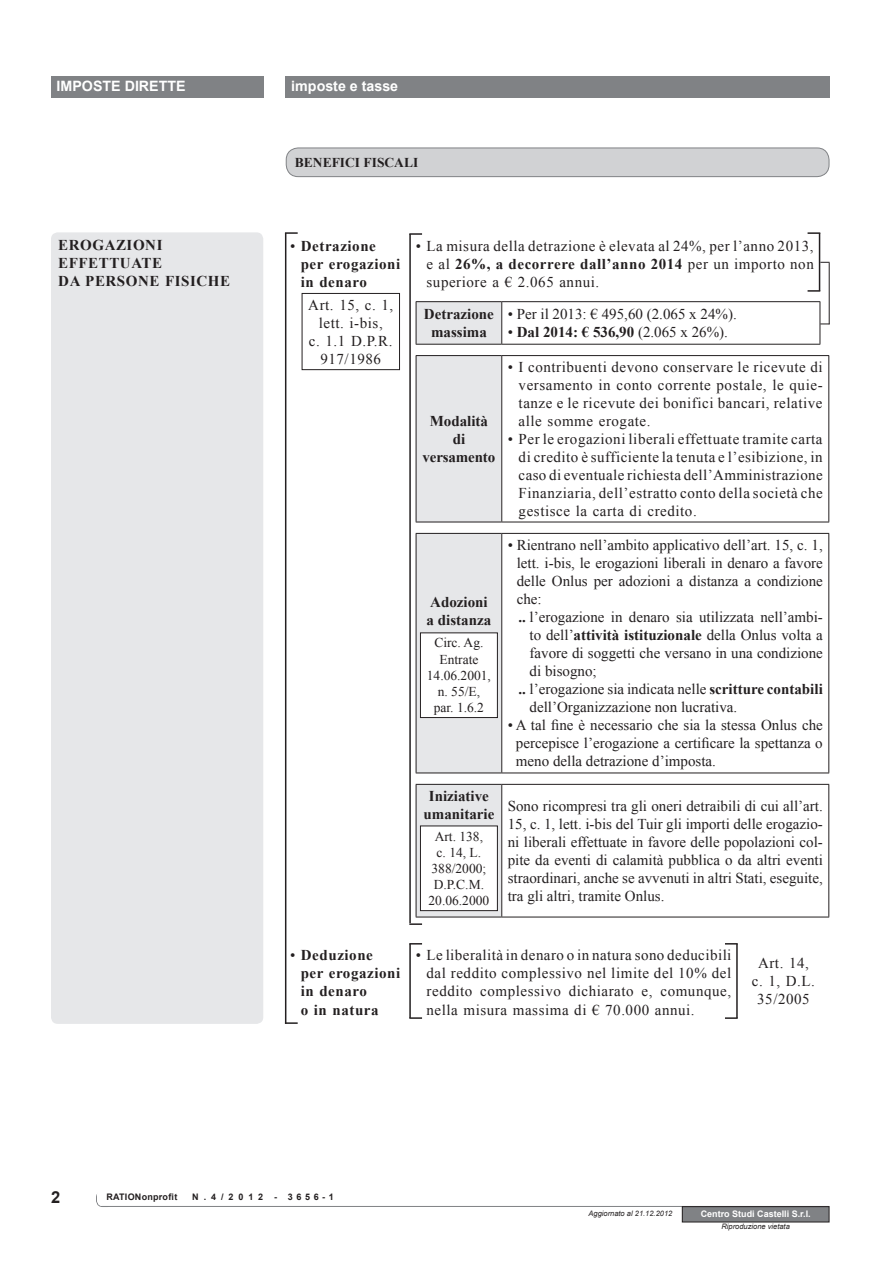
<style>
.page{position:relative;width:893px;height:1263px;background:#fff}
.page>*{position:absolute;margin:0;border:0;box-sizing:border-box;transform-origin:0 0}
.t1{font:700 16.5px "Arial";color:#231f20}
.t2{font:15px/18px "Times New Roman";color:#231f20;text-align:justify}
.t3{font:700 15px "Times New Roman";letter-spacing:.035em;color:#231f20}
.t4{font:700 15px "Times New Roman";color:#231f20}
.t5{font:700 15px "Times New Roman";letter-spacing:-.01em;color:#231f20}
.t6{font:700 14.25px "Arial";color:#fff}
.t7{font:13.5px/16.2px "Times New Roman";color:#231f20;text-align:center}
.t8{font:700 13.5px "Times New Roman";color:#231f20}
.t9{font:700 9px "Arial";color:#fff}
.t10{font:700 9px "Arial";letter-spacing:.47em;color:#231f20}
.t11{font:700 9px "Arial";letter-spacing:.025em;color:#231f20}
.t12{font:italic 7.5px "Arial";color:#231f20}
.s1{font-weight:400}
.s2{font-weight:700}
</style>
<div class="page">
<div style="left:285px;top:76px;width:544px;height:22px;background:#808285"></div>
<div style="left:51px;top:76px;width:213px;height:22px;background:#808285"></div>
<div style="left:96px;top:1191px;width:17px;height:16px;border:1px solid #808285;border-radius:6px"></div>
<div style="left:97px;top:1188px;width:25px;height:18px;background:#fff;border-radius:6px"></div>
<hr style="left:102px;top:1206px;width:727px;height:1px;background:#808285">
<div style="left:682px;top:1206px;width:147px;height:16px;background:#808285"></div>
<div style="left:682px;top:1206px;width:147px;height:16px;border:1px solid #231f20"></div>
<div style="left:286px;top:148px;width:543px;height:29px;background:#d1d2d4;border-radius:12px"></div>
<div style="left:286px;top:148px;width:543px;height:29px;border:1px solid #808285;border-radius:12px"></div>
<div style="left:51px;top:232px;width:212px;height:792px;background:#e6e7e9;border-radius:7px"></div>
<hr style="left:736px;top:944px;width:2px;height:74px;background:#231f20">
<svg style="left:725px;top:943px;width:13px;height:1px"></svg>
<svg style="left:725px;top:1017px;width:13px;height:2px"></svg>
<hr style="left:409px;top:944px;width:2px;height:74px;background:#231f20">
<svg style="left:409px;top:943px;width:13px;height:1px"></svg>
<svg style="left:409px;top:1017px;width:13px;height:2px"></svg>
<hr style="left:285px;top:233px;width:1px;height:791px;background:#231f20">
<svg style="left:285px;top:232px;width:13px;height:2px"></svg>
<svg style="left:286px;top:1022px;width:12px;height:2px"></svg>
<div style="left:302px;top:293px;width:98px;height:77px;border:1px solid #231f20"></div>
<hr style="left:409px;top:234px;width:2px;height:689px;background:#231f20">
<svg style="left:409px;top:233px;width:13px;height:2px"></svg>
<svg style="left:409px;top:923px;width:13px;height:2px"></svg>
<div style="left:416px;top:356px;width:86px;height:166px;background:#e6e7e9"></div>
<hr style="left:501px;top:356px;width:1px;height:166px;background:#231f20">
<hr style="left:416px;top:355px;width:86px;height:1px;background:#231f20">
<hr style="left:416px;top:356px;width:1px;height:166px;background:#231f20">
<hr style="left:502px;top:355px;width:327px;height:1px;background:#231f20">
<hr style="left:828px;top:356px;width:1px;height:166px;background:#231f20">
<hr style="left:416px;top:522px;width:86px;height:1px;background:#231f20">
<hr style="left:502px;top:522px;width:327px;height:1px;background:#231f20">
<div style="left:416px;top:533px;width:86px;height:240px;background:#e6e7e9"></div>
<hr style="left:501px;top:534px;width:1px;height:238px;background:#231f20">
<hr style="left:416px;top:533px;width:86px;height:1px;background:#231f20">
<hr style="left:416px;top:534px;width:1px;height:238px;background:#231f20">
<hr style="left:502px;top:533px;width:327px;height:1px;background:#231f20">
<hr style="left:828px;top:534px;width:1px;height:238px;background:#231f20">
<hr style="left:416px;top:772px;width:86px;height:1px;background:#231f20">
<hr style="left:502px;top:772px;width:327px;height:1px;background:#231f20">
<div style="left:420px;top:633px;width:77px;height:84px;background:#fff"></div>
<div style="left:420px;top:633px;width:78px;height:85px;border:1px solid #231f20"></div>
<div style="left:416px;top:784px;width:86px;height:133px;background:#e6e7e9"></div>
<hr style="left:501px;top:785px;width:1px;height:132px;background:#231f20">
<hr style="left:416px;top:784px;width:86px;height:1px;background:#231f20">
<hr style="left:416px;top:785px;width:1px;height:132px;background:#231f20">
<hr style="left:502px;top:784px;width:327px;height:1px;background:#231f20">
<hr style="left:828px;top:785px;width:1px;height:132px;background:#231f20">
<hr style="left:416px;top:917px;width:86px;height:1px;background:#231f20">
<hr style="left:502px;top:917px;width:327px;height:1px;background:#231f20">
<div style="left:420px;top:826px;width:77px;height:85px;background:#fff"></div>
<div style="left:420px;top:826px;width:78px;height:85px;border:1px solid #231f20"></div>
<div style="left:416px;top:302px;width:86px;height:42px;background:#e6e7e9"></div>
<hr style="left:501px;top:302px;width:1px;height:42px;background:#231f20">
<hr style="left:416px;top:301px;width:86px;height:1px;background:#231f20">
<hr style="left:416px;top:302px;width:1px;height:42px;background:#231f20">
<hr style="left:502px;top:301px;width:318px;height:1px;background:#231f20">
<hr style="left:820px;top:302px;width:1px;height:42px;background:#231f20">
<hr style="left:416px;top:344px;width:86px;height:1px;background:#231f20">
<hr style="left:502px;top:344px;width:318px;height:1px;background:#231f20">
<hr style="left:819px;top:233px;width:1px;height:58px;background:#231f20">
<svg style="left:807px;top:232px;width:13px;height:2px"></svg>
<svg style="left:807px;top:290px;width:13px;height:2px"></svg>
<hr style="left:829px;top:263px;width:1px;height:61px;background:#231f20">
<p class="t6" style="left:57px;top:77px;width:131px">IMPOSTE DIRETTE</p>
<p class="t6" style="left:291px;top:77px;width:108px">imposte e tasse</p>
<p class="t3" style="left:58px;top:235px;width:106px">EROGAZIONI</p>
<p class="t3" style="left:58px;top:253px;width:105px">EFFETTUATE</p>
<p class="t3" style="left:58px;top:271px;width:173px">DA PERSONE FISICHE</p>
<p class="t8" style="left:295px;top:153px;width:125px">BENEFICI FISCALI</p>
<p class="t3" style="left:290px;top:235px;width:87px"><span class="s1">•</span> Detrazione</p>
<p class="t3" style="left:301px;top:253px;width:101px">per erogazioni</p>
<p class="t3" style="left:301px;top:271px;width:68px">in denaro</p>
<p class="t2" style="left:308px;top:295px;width:86px">Art. 15, c. 1,</p>
<p class="t2" style="left:319px;top:313px;width:65px">lett. i-bis,</p>
<p class="t2" style="left:309px;top:331px;width:85px">c. 1.1 D.P.R.</p>
<p class="t2" style="left:320px;top:349px;width:62px">917/1986</p>
<p class="t2" style="left:427px;top:236px;width:389px;text-indent:-11px">• La misura della detrazione è elevata al 24%, per l’anno 2013, e al <span class="s2">26%, a decorrere dall’anno 2014</span> per un importo non superiore a € 2.065 annui.</p>
<p class="t4" style="left:424px;top:304px;width:71px">Detrazione</p>
<p class="t4" style="left:431px;top:322px;width:57px">massima</p>
<p class="t2" style="left:508px;top:305px;width:230px">• Per il 2013: € 495,60 (2.065 x 24%).</p>
<p class="t4" style="left:508px;top:322px;width:222px"><span class="s1">•</span> Dal 2014: € 536,90 <span class="s1">(2.065 x 26%).</span></p>
<p class="t4" style="left:430px;top:410px;width:60px">Modalità</p>
<p class="t3" style="left:453px;top:428px;width:14px">di</p>
<p class="t5" style="left:422px;top:446px;width:74px">versamento</p>
<p class="t4" style="left:430px;top:592px;width:59px">Adozioni</p>
<p class="t4" style="left:427px;top:610px;width:66px">a distanza</p>
<p class="t7" style="left:427px;top:635px;width:66px">Circ. Ag.<br>Entrate<br>14.06.2001, n. 55/E, par. 1.6.2</p>
<p class="t4" style="left:429px;top:785px;width:61px">Iniziative</p>
<p class="t4" style="left:423px;top:803px;width:72px">umanitarie</p>
<p class="t7" style="left:429px;top:828px;width:62px">Art. 138, c. 14, L.<br>388/2000;<br>D.P.C.M.<br>20.06.2000</p>
<p class="t2" style="left:519px;top:358px;width:306px;text-indent:-11px">• I contribuenti devono conservare le ricevute di versamento in conto corrente postale, le quie&shy;tanze e le ricevute dei bonifici bancari, relative alle somme erogate.</p>
<p class="t2" style="left:519px;top:430px;width:306px;text-indent:-11px">• Per le erogazioni liberali effettuate tramite carta di credito è sufficiente la tenuta e l’esibizione, in caso di eventuale richiesta dell’Amministrazione Finanziaria, dell’estratto conto della società che gestisce la carta di credito.</p>
<p class="t2" style="left:517px;top:535px;width:308px;text-indent:-9px">• Rientrano nell’ambito applicativo dell’art. 15, c. 1, lett. i-bis, le erogazioni liberali in denaro a favore delle Onlus per adozioni a distanza a condizione che:</p>
<p class="t2" style="left:530px;top:607px;width:295px;text-indent:-11px"><span class="s2">..</span> l’erogazione in denaro sia utilizzata nell’ambi&shy;to dell’<span class="s2">attività istituzionale</span> della Onlus volta a favore di soggetti che versano in una condizione di bisogno;</p>
<p class="t2" style="left:530px;top:679px;width:295px;text-indent:-11px"><span class="s2">..</span> l’erogazione sia indicata nelle <span class="s2">scritture contabili </span>dell’Organizzazione non lucrativa.</p>
<p class="t2" style="left:516px;top:715px;width:308px;text-indent:-8px">• A tal fine è necessario che sia la stessa Onlus che percepisce l’erogazione a certificare la spettanza o meno della detrazione d’imposta.</p>
<p class="t2" style="left:508px;top:797px;width:317px">Sono ricompresi tra gli oneri detraibili di cui all’art.<br>15, c. 1, lett. i-bis del Tuir gli importi delle erogazio&shy;ni liberali effettuate in favore delle popolazioni col&shy;pite da eventi di calamità pubblica o da altri eventi straordinari, anche se avvenuti in altri Stati, eseguite, tra gli altri, tramite Onlus.</p>
<p class="t3" style="left:290px;top:945px;width:84px"><span class="s1">•</span> Deduzione</p>
<p class="t3" style="left:301px;top:963px;width:101px">per erogazioni</p>
<p class="t3" style="left:301px;top:981px;width:68px">in denaro</p>
<p class="t3" style="left:301px;top:999px;width:79px">o in natura</p>
<p class="t2" style="left:427px;top:946px;width:306px;text-indent:-11px">• Le liberalità in denaro o in natura sono deducibili dal reddito complessivo nel limite del 10% del reddito complessivo dichiarato e, comunque, nella misura massima di € 70.000 annui.</p>
<p class="t2" style="left:758px;top:954px;width:52px">Art. 14,</p>
<p class="t2" style="left:752px;top:972px;width:65px;text-align:center">c. 1, D.L.<br>35/2005</p>
<p class="t1" style="left:51px;top:1186px;width:11px">2</p>
<p class="t11" style="left:106px;top:1191px;width:73px">RATIONonprofit</p>
<p class="t10" style="left:192px;top:1191px;width:143px">N.4/2012 - 3656-1</p>
<p class="t12" style="left:589px;top:1208px;width:85px">Aggiornato al 21.12.2012</p>
<p class="t9" style="left:701px;top:1207px;width:112px">Centro Studi Castelli S.r.l.</p>
<p class="t12" style="left:721px;top:1222px;width:70px">Riproduzione vietata</p>
</div>
